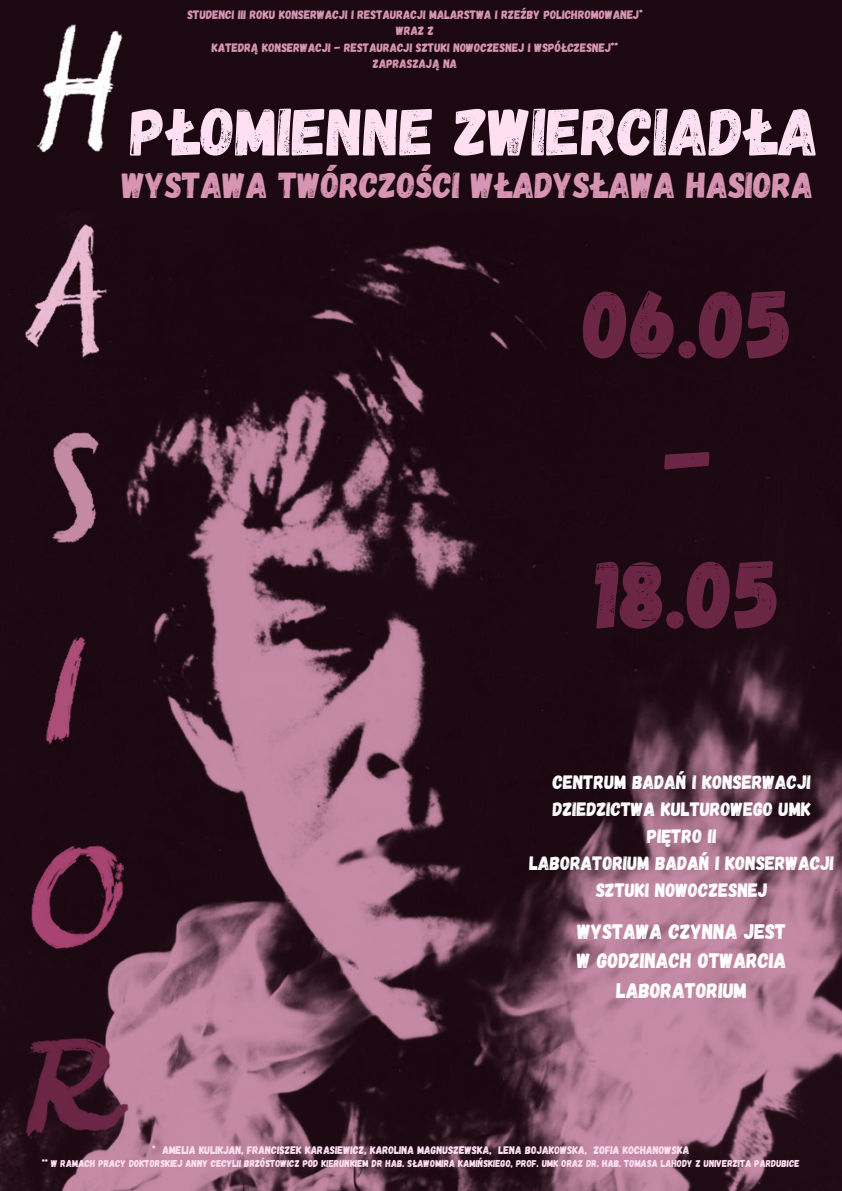
<style>
.page{position:relative;width:842px;height:1191px;background:#fff}
.page>*{position:absolute;margin:0;border:0;box-sizing:border-box;transform-origin:0 0}
.t1{font:96.6px/135px "Gagalin";color:#6b2645;text-align:center}
.t2{font:67px "Gagalin";color:#ffe0f3}
.t3{font:36px "Gagalin";color:#d895b3}
.t4{font:21px/29.2px "Gagalin";color:#fff;text-align:center}
.t5{font:19.3px/27px "Gagalin";color:#fff;text-align:center}
.t6{font:12.2px/16.5px "Gagalin";color:#d895b3;text-align:center}
.t7{font:11px "Gagalin";color:#ffe0f3}
.t8{font:10px "Gagalin";color:#ffe0f3}
</style>
<div class="page">
<div style="left:0;top:0;width:842px;height:1190px;background:#1b0810"></div>
<img style="left:0;top:245px;width:842px;height:945px">
<img style="left:36px;top:24px;width:87px;height:129px">
<img style="left:16px;top:224px;width:103px;height:148px">
<img style="left:30px;top:420px;width:81px;height:138px">
<img style="left:16px;top:614px;width:95px;height:156px">
<img style="left:17px;top:825px;width:120px;height:138px">
<img style="left:19px;top:1026px;width:118px;height:126px">
<p class="t6" style="left:187px;top:5px;width:457px">STUDENCI III ROKU KONSERWACJI I RESTAURACJI MALARSTWA I RZEŹBY POLICHROMOWANEJ* WRAZ Z<br>KATEDRĄ KONSERWACJI - RESTAURACJI SZTUKI NOWOCZESNEJ I WSPÓŁCZESNEJ** ZAPRASZAJĄ NA</p>
<h4 class="t2" style="left:131px;top:88px;width:690px">PŁOMIENNE ZWIERCIADŁA</h4>
<p class="t3" style="left:122px;top:162px;width:693px">WYSTAWA TWÓRCZOŚCI WŁADYSŁAWA HASIORA</p>
<p class="t1" style="left:584px;top:252px;width:212px">06.05 -<br>18.05</p>
<p class="t5" style="left:530px;top:767px;width:306px">CENTRUM BADAŃ I KONSERWACJI<br>DZIEDZICTWA KULTUROWEGO UMK<br>PIĘTRO II<br>LABORATORIUM BADAŃ I KONSERWACJI<br>SZTUKI NOWOCZESNEJ</p>
<h1 class="t4" style="left:577px;top:916px;width:211px">WYSTAWA CZYNNA JEST<br>W GODZINACH OTWARCIA<br>LABORATORIUM</h1>
<h4 class="t7" style="left:153px;top:1142px;width:538px">* AMELIA KULIKJAN, FRANCISZEK KARASIEWICZ, KAROLINA MAGNUSZEWSKA, LENA BOJAKOWSKA, ZOFIA KOCHANOWSKA</h4>
<p class="t8" style="left:42px;top:1157px;width:759px">** W RAMACH PRACY DOKTORSKIEJ ANNY CECYLII BRZÓSTOWICZ POD KIERUNKIEM DR HAB. SŁAWOMIRA KAMIŃSKIEGO, PROF. UMK ORAZ DR. HAB. TOMASA LAHODY Z UNIVERZITA PARDUBICE</p>
</div>
